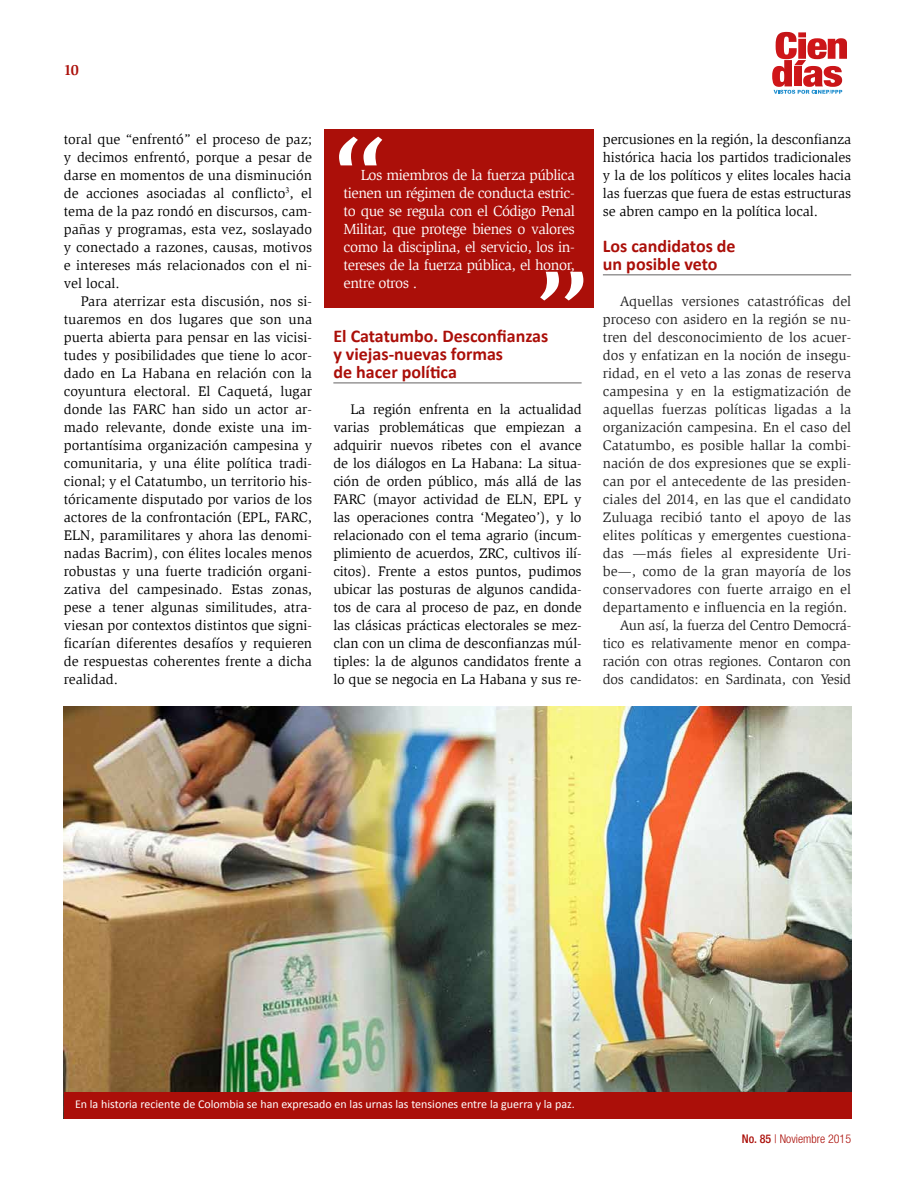
<style>
.page{position:relative;width:915px;height:1187px;background:#fff}
.page>*{position:absolute;margin:0;border:0;box-sizing:border-box;transform-origin:0 0}
.t1{font:700 18px/18px "Calibri";color:#ab0f09}
.t2{font:15px/18px "Slimbach Std";letter-spacing:-.03em;color:#fff;text-align:justify}
.t3{font:700 15px "Slimbach Std";color:#ab0f09}
.t4{font:14.25px/18px "Slimbach Std";letter-spacing:-.01em;color:#000;text-align:justify}
.t5{font:14.25px/18px "Slimbach Std";color:#222;text-align:right}
.t6{font:12px "Calibri";color:#fff}
.t7{font:300 condensed 12px "Helvetica Neue";color:#ab0f09}
.s1{font-weight:500}
</style>
<div class="page">
<svg style="left:772px;top:32px;width:74px;height:62px"></svg>
<div style="left:324px;top:129px;width:270px;height:178px;background:#ab0f09"></div>
<hr style="left:333px;top:382px;width:248px;height:1px;background:#646363">
<hr style="left:602px;top:274px;width:248px;height:1px;background:#646363">
<svg style="left:540px;top:272px;width:43px;height:28px"></svg>
<svg style="left:339px;top:137px;width:43px;height:28px"></svg>
<img style="left:64px;top:706px;width:786px;height:385px">
<div style="left:64px;top:1091px;width:786px;height:27px;background:#ab0f09"></div>
<p class="t3" style="left:64px;top:61px;width:17px">10</p>
<p class="t4" style="left:64px;top:130px;width:250px">toral que “enfrentó” el proceso de paz; y decimos enfrentó, porque a pesar de darse en momentos de una disminución de acciones asociadas al conflicto<sup>3</sup>, el tema de la paz rondó en discursos, cam&shy;pañas y programas, esta vez, soslayado y conectado a razones, causas, motivos e intereses más relacionados con el ni&shy;vel local.</p>
<p class="t4" style="left:64px;top:292px;width:250px;text-indent:17px">Para aterrizar esta discusión, nos si&shy;tuaremos en dos lugares que son una puerta abierta para pensar en las vicisi&shy;tudes y posibilidades que tiene lo acor&shy;dado en La Habana en relación con la coyuntura electoral. El Caquetá, lugar donde las FARC han sido un actor ar&shy;mado relevante, donde existe una im&shy;portantísima organización campesina y comunitaria, y una élite política tradi&shy;cional; y el Catatumbo, un territorio his&shy;tóricamente disputado por varios de los actores de la confrontación (EPL, FARC, ELN, paramilitares y ahora las denomi&shy;nadas Bacrim), con élites locales menos robustas y una fuerte tradición organi&shy;zativa del campesinado. Estas zonas, pese a tener algunas similitudes, atra&shy;viesan por contextos distintos que signi&shy;ficarían diferentes desafíos y requieren de respuestas coherentes frente a dicha realidad.</p>
<p class="t2" style="left:343px;top:166px;width:233px;text-indent:17px">Los miembros de la fuerza pública tienen un régimen de conducta estric&shy;to que se regula con el Código Penal Militar, que protege bienes o valores como la disciplina, el servicio, los in&shy;tereses de la fuerza pública, el honor, entre otros .</p>
<p class="t1" style="left:333px;top:327px;width:216px">El Catatumbo. Desconfianzas y viejas-nuevas formas<br>de hacer política</p>
<p class="t4" style="left:333px;top:400px;width:250px;text-indent:17px">La región enfrenta en la actualidad varias problemáticas que empiezan a adquirir nuevos ribetes con el avance de los diálogos en La Habana: La situa&shy;ción de orden público, más allá de las FARC (mayor actividad de ELN, EPL y las operaciones contra ‘Megateo’), y lo relacionado con el tema agrario (incum&shy;plimiento de acuerdos, ZRC, cultivos ilí&shy;citos). Frente a estos puntos, pudimos ubicar las posturas de algunos candida&shy;tos de cara al proceso de paz, en donde las clásicas prácticas electorales se mez&shy;clan con un clima de desconfianzas múl&shy;tiples: la de algunos candidatos frente a lo que se negocia en La Habana y sus re-</p>
<p class="t4" style="left:602px;top:130px;width:250px">percusiones en la región, la desconfianza histórica hacia los partidos tradicionales y la de los políticos y elites locales hacia las fuerzas que fuera de estas estructuras se abren campo en la política local.</p>
<p class="t1" style="left:602px;top:237px;width:134px">Los candidatos de un posible veto</p>
<p class="t5" style="left:602px;top:292px;width:250px">Aquellas versiones catastróficas del proceso con asidero en la región se nu&shy;tren del desconocimiento de los acuer&shy;dos y enfatizan en la noción de insegu&shy;ridad, en el veto a las zonas de reserva campesina y en la estigmatización de aquellas fuerzas políticas ligadas a la organización campesina. En el caso del Catatumbo, es posible hallar la combi&shy;nación de dos expresiones que se expli&shy;can por el antecedente de las presiden&shy;ciales del 2014, en las que el candidato Zuluaga recibió tanto el apoyo de las elites políticas y emergentes cuestiona&shy;das —más fieles al expresidente Uri&shy;be—, como de la gran mayoría de los conservadores con fuerte arraigo en el departamento e influencia en la región.<br>Aun así, la fuerza del Centro Democrá&shy;tico es relativamente menor en compa&shy;ración con otras regiones. Contaron con dos candidatos: en Sardinata, con Yesid</p>
<p class="t6" style="left:75px;top:1096px;width:501px">En la historia reciente de Colombia se han expresado en las urnas las tensiones entre la guerra y la paz.</p>
<p class="t7" style="left:741px;top:1131px;width:111px"><span class="s1">No. 85</span> | Noviembre 2015</p>
</div>
